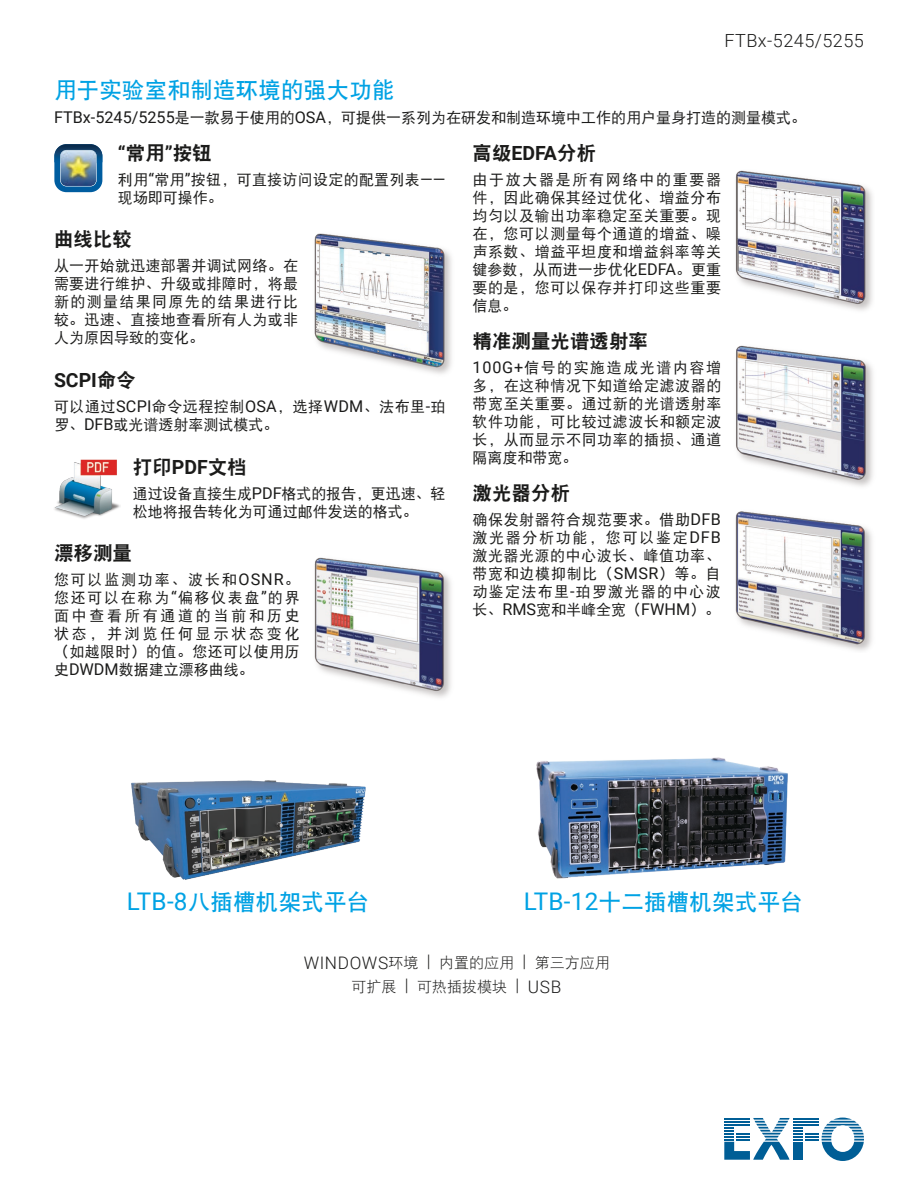
<style>
.page{position:relative;width:918px;height:1188px;background:#fff}
.page>*{position:absolute;margin:0;border:0;box-sizing:border-box;transform-origin:0 0}
.Titre{font:22.5px "DF Hei W7";letter-spacing:.01em;color:#00a2e4}
.Sous-titre_1{font:19.5px "DF Hei W9";color:#1b1b1a}
.Sous-titre_1-2{font:700 19.5px "Roboto";color:#1b1b1a}
.t1{font:300 18.15px "Roboto";letter-spacing:.025em;color:#1b1b1a}
.Texte{font:15px/18px "DF Hei W5";letter-spacing:.025em;color:#1b1b1a;text-align:justify}
.Texte-2{font:15px/18px "DF Hei W5";color:#1b1b1a}
.Sous-titre_1-3{font:15px/24px "DF Hei W3";color:#1b1b1a;text-align:center}
.s1{font-family:"Roboto";font-size:16.2px}
.s2{font-family:"Roboto";font-weight:700}
.s3{font-family:"DF Hei W9";font-weight:400}
.s4{font-family:"Roboto";font-size:24.3px}
.s5{font-family:"Roboto";font-weight:300;font-size:17.25px}
</style>
<div class="page">
<svg style="left:724px;top:1118px;width:140px;height:43px"></svg>
<hr style="left:724px;top:1124px;width:26px;height:2px;background:#005e96">
<img style="left:735px;top:170px;width:138px;height:141px">
<img style="left:736px;top:345px;width:137px;height:142px">
<img style="left:735px;top:511px;width:137px;height:140px">
<img style="left:314px;top:557px;width:137px;height:141px">
<img style="left:54px;top:459px;width:66px;height:60px">
<img style="left:314px;top:233px;width:138px;height:141px">
<svg style="left:65px;top:153px;width:38px;height:40px"></svg>
<svg style="left:54px;top:144px;width:48px;height:48px;background:#61879c"></svg>
<img style="left:131px;top:780px;width:235px;height:100px">
<img style="left:536px;top:758px;width:252px;height:121px">
<p class="t1" style="left:724px;top:28px;width:141px">FTBx-5245/5255</p>
<p class="Titre" style="left:54px;top:79px;width:342px">用于实验室和制造环境的强大功能</p>
<p class="Texte-2" style="left:54px;top:108px;width:754px"><span class="s1">FTBx-5245/5255</span>是一款易于使用的<span class="s1">OSA</span>，可提供一系列为在研发和制造环境中工作的用户量身打造的测量模式。</p>
<p class="Sous-titre_1" style="left:118px;top:143px;width:95px"><span class="s2">“</span>常用<span class="s2">”</span>按钮</p>
<p class="Texte" style="left:118px;top:170px;width:329px">利用<span class="s1">“</span>常用<span class="s1">”</span>按钮，可直接访问设定的配置列表<span class="s1">——</span>现场即可操作。</p>
<p class="Sous-titre_1" style="left:54px;top:230px;width:79px">曲线比较</p>
<p class="Texte" style="left:54px;top:257px;width:246px">从一开始就迅速部署并调试网络。在需要进行维护、升级或排障时，将最新的测量结果同原先的结果进行比较。迅速、直接地查看所有人为或非人为原因导致的变化。</p>
<p class="Sous-titre_1-2" style="left:54px;top:367px;width:84px">SCPI<span class="s3">命令</span></p>
<p class="Texte" style="left:54px;top:398px;width:393px">可以通过<span class="s1">SCPI</span>命令远程控制<span class="s1">OSA</span>，选择<span class="s1">WDM</span>、法布里<span class="s1">-</span>珀罗、<span class="s1">DFB</span>或光谱透射率测试模式。</p>
<p class="Sous-titre_1" style="left:133px;top:457px;width:115px">打印<span class="s2">PDF</span>文档</p>
<p class="Texte-2" style="left:133px;top:484px;width:314px">通过设备直接生成<span class="s1">PDF</span>格式的报告，更迅速、轻松地将报告转化为可通过邮件发送的格式。</p>
<p class="Sous-titre_1" style="left:54px;top:544px;width:79px">漂移测量</p>
<p class="Texte" style="left:54px;top:571px;width:247px">您可以监测功率、波长和<span class="s1">OSNR</span>。您还可以在称为<span class="s1">“</span>偏移仪表盘<span class="s1">”</span>的界面中查看所有通道的当前和历史状态，并浏览任何显示状态变化（如越限时）的值。您还可以使用历史<span class="s1">DWDM</span>数据建立漂移曲线。</p>
<p class="Sous-titre_1" style="left:472px;top:143px;width:125px">高级<span class="s2">EDFA</span>分析</p>
<p class="Texte" style="left:472px;top:170px;width:250px">由于放大器是所有网络中的重要器件，因此确保其经过优化、增益分布均匀以及输出功率稳定至关重要。现在，您可以测量每个通道的增益、噪声系数、增益平坦度和增益斜率等关键参数，从而进一步优化<span class="s1">EDFA</span>。更重要的是，您可以保存并打印这些重要信息。</p>
<p class="Sous-titre_1" style="left:472px;top:331px;width:177px">精准测量光谱透射率</p>
<p class="Texte" style="left:472px;top:358px;width:250px"><span class="s1">100G+</span>信号的实施造成光谱内容增多，在这种情况下知道给定滤波器的带宽至关重要。通过新的光谱透射率软件功能，可比较过滤波长和额定波长，从而显示不同功率的插损、通道隔离度和带宽。</p>
<p class="Sous-titre_1" style="left:472px;top:483px;width:99px">激光器分析</p>
<p class="Texte" style="left:472px;top:510px;width:250px">确保发射器符合规范要求。借助<span class="s1">DFB</span>激光器分析功能，您可以鉴定<span class="s1">DFB</span>激光器光源的中心波长、峰值功率、带宽和边模抑制比（<span class="s1">SMSR</span>）等。自动鉴定法布里<span class="s1">-</span>珀罗激光器的中心波长、<span class="s1">RMS</span>宽和半峰全宽（<span class="s1">FWHM</span>）。</p>
<p class="Titre" style="left:127px;top:891px;width:244px"><span class="s4">LTB-8</span>八插槽机架式平台</p>
<p class="Titre" style="left:524px;top:891px;width:281px"><span class="s4">LTB-12</span>十二插槽机架式平台</p>
<p class="Sous-titre_1-3" style="left:304px;top:951px;width:308px"><span class="s5">WINDOWS</span>环境 <span class="s5">|</span> 内置的应用 <span class="s5">|</span> 第三方应用可扩展 <span class="s5">|</span> 可热插拔模块 <span class="s5">| USB</span></p>
</div>
